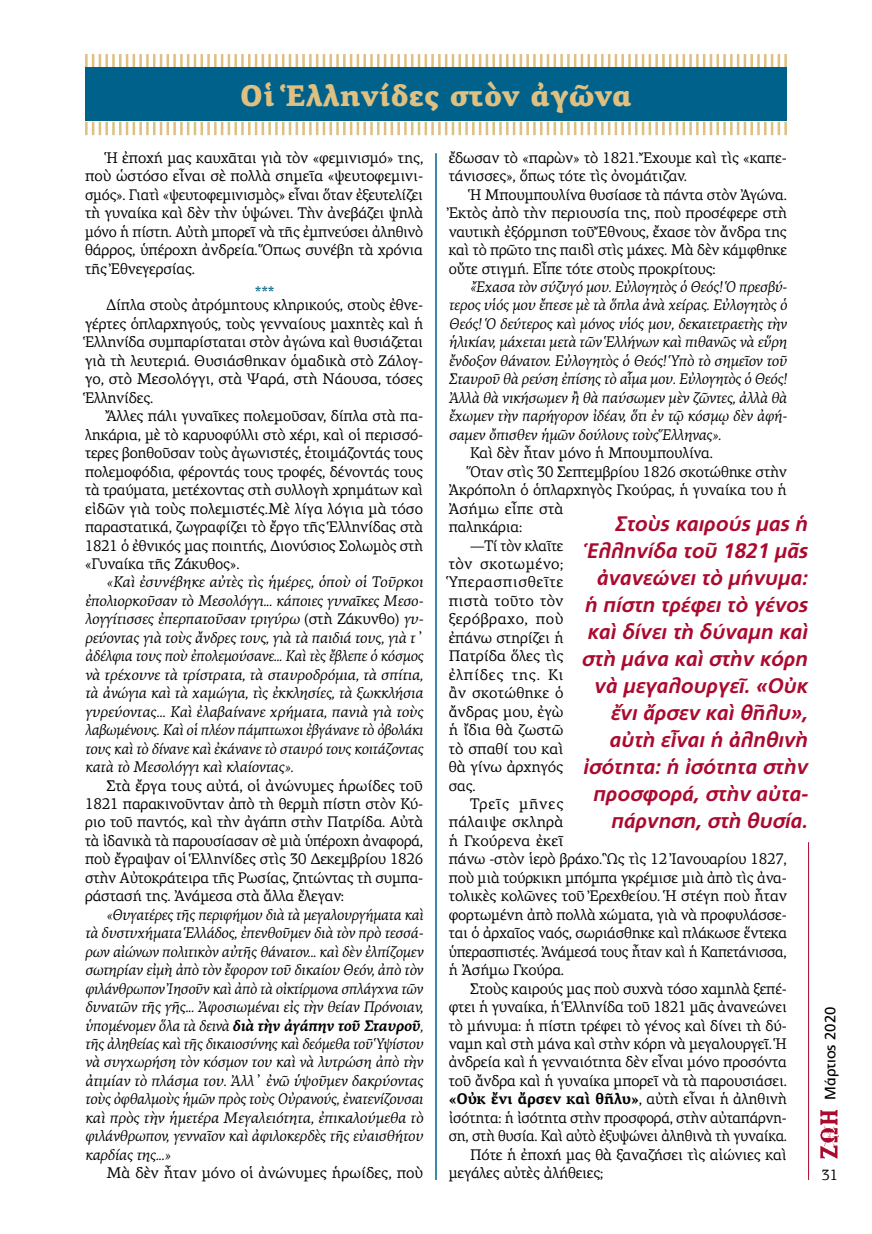
<style>
.page{position:relative;width:872px;height:1234px;background:#fff}
.page>*{position:absolute;margin:0;border:0;box-sizing:border-box;transform-origin:0 0}
.t1{font:900 30px "PF Agora Serif Pro";color:#dec182}
.t2{font:italic 700 21px/27px "PF Catalog Poly";color:#aa0a2f;text-align:right}
.t3{font:15.45px/18.5px "PF Agora Serif Pro";letter-spacing:-.01em;color:#000;text-align:justify}
.t4{font:italic 15.45px/18.5px "PF Agora Serif Pro";letter-spacing:-.01em;color:#000;text-align:justify;scale:.95 1}
.t5{font:italic 15.45px/18.5px "PF Agora Serif Pro";letter-spacing:-.01em;color:#000;text-align:justify}
.t6{font:italic 15.45px/18.5px "PF Agora Serif Pro";letter-spacing:-.01em;color:#000;text-align:justify;scale:.96 1}
.t7{font:15.45px "PF Agora Serif Pro";letter-spacing:-.01em;color:#000;scale:.94 1}
.t8{font:15.45px "PF Agora Serif Pro";letter-spacing:.01em;color:#000}
.t9{font:15.45px "PF Agora Serif Pro";letter-spacing:-.01em;color:#000;scale:.95 1}
.t10{font:15.45px "PF Agora Serif Pro";letter-spacing:-.01em;color:#000;scale:.96 1}
.t11{font:700 15.45px "PF Agora Serif Pro";letter-spacing:-.01em;color:#000}
.t12{font:15.45px "PF Agora Serif Pro";letter-spacing:.035em;color:#000}
.t13{font:15.45px "PF Agora Serif Pro";letter-spacing:.03em;color:#000}
.t14{font:15.45px "PF Agora Serif Pro";letter-spacing:.015em;color:#000}
.t15{font:15.45px "PF Agora Serif Pro";letter-spacing:.04em;color:#000}
.t16{font:15.45px "PF Agora Serif Pro";letter-spacing:.06em;color:#000}
.t17{font:15.45px "PF Agora Serif Pro";color:#00628b}
.t18{font:15px "PF Catalog Poly";color:#000}
.t19{font:15px "PF Agora Serif Pro";color:#000}
.s1{font-style:normal}
.s2{font-weight:700}
.s3{font-weight:400}
</style>
<div class="page">
<hr style="left:808px;top:842px;width:1px;height:337px;background:#aa0a2f">
<img style="left:820px;top:1110px;width:19px;height:48px">
<svg style="left:85px;top:122px;width:702px;height:13px"></svg>
<svg style="left:85px;top:54px;width:702px;height:13px"></svg>
<div style="left:85px;top:68px;width:702px;height:53px;background:#00628b"></div>
<hr style="left:435px;top:153px;width:2px;height:1026px;background:#00628b">
<h1 class="t1" style="left:240px;top:76px;width:394px">Οἱ Ἑλληνίδες στὸν ἀγῶνα</h1>
<p class="t3" style="left:85px;top:148px;width:340px;text-indent:21px">Ἡ ἐποχή μας καυχᾶται γιὰ τὸν «φεμινισμό» της, ποὺ ὡστόσο εἶναι σὲ πολλὰ σημεῖα «ψευτοφεμινι&shy;σμός». Γιατὶ «ψευτοφεμινισμὸς» εἶναι ὅταν ἐξευτελίζει τὴ γυναίκα καὶ δὲν τὴν ὑψώνει. Τὴν ἀνεβάζει ψηλὰ μόνο ἡ πίστη. Αὐτὴ μπορεῖ νὰ τῆς ἐμπνεύσει ἀληθινὸ θάρρος, ὑπέροχη ἀνδρεία. Ὅπως συνέβη τὰ χρόνια τῆς Ἐθνεγερσίας.</p>
<p class="t17" style="left:255px;top:282px;width:21px">***</p>
<p class="t3" style="left:85px;top:296px;width:340px;text-indent:21px">Δίπλα στοὺς ἀτρόμητους κληρικούς, στοὺς ἐθνε&shy;γέρτες ὁπλαρχηγούς, τοὺς γενναίους μαχητὲς καὶ ἡ Ἑλληνίδα συμπαρίσταται στὸν ἀγώνα καὶ θυσιάζεται γιὰ τὴ λευτεριά. Θυσιάσθηκαν ὁμαδικὰ στὸ Ζάλογ&shy;γο, στὸ Μεσολόγγι, στὰ Ψαρά, στὴ Νάουσα, τόσες Ἑλληνίδες.</p>
<p class="t3" style="left:85px;top:407px;width:340px;text-indent:21px">Ἄλλες πάλι γυναῖκες πολεμοῦσαν, δίπλα στὰ πα&shy;ληκάρια, μὲ τὸ καρυοφύλλι στὸ χέρι, καὶ οἱ περισσό&shy;τερες βοηθοῦσαν τοὺς ἀγωνιστές, ἑτοιμάζοντάς τους πολεμοφόδια, φέροντάς τους τροφές, δένοντάς τους τὰ τραύματα, μετέχοντας στὴ συλλογὴ χρημάτων καὶ εἰδῶν γιὰ τοὺς πολεμιστές.Μὲ λίγα λόγια μὰ τόσο παραστατικά, ζωγραφίζει τὸ ἔργο τῆς Ἑλληνίδας στὰ 1821 ὁ ἐθνικός μας ποιητής, Διονύσιος Σολωμὸς στὴ «Γυναίκα τῆς Ζάκυθος».</p>
<p class="t5" style="left:85px;top:573px;width:340px;text-indent:21px">«Καὶ ἐσυνέβηκε αὐτὲς τὶς ἡμέρες, ὁποὺ οἱ Τοῦρκοι ἐπολιορκοῦσαν τὸ Μεσολόγγι... κάποιες γυναῖκες Μεσο&shy;λογγίτισσες ἐπερπατοῦσαν τριγύρω <span class="s1">(στὴ Ζάκυνθο)</span> γυ&shy;ρεύοντας γιὰ τοὺς ἄνδρες τους, γιὰ τὰ παιδιά τους, γιὰ τ᾽ ἀδέλφια τους ποὺ ἐπολεμούσανε... Καὶ τὲς ἔβλεπε ὁ κόσμος νὰ τρέχουνε τὰ τρίστρατα, τὰ σταυροδρόμια, τὰ σπίτια, τὰ ἀνώγια καὶ τὰ χαμώγια, τὶς ἐκκλησίες, τὰ ξωκκλήσια γυρεύοντας... Καὶ ἐλαβαίνανε χρήματα, πανιὰ γιὰ τοὺς λαβωμένους. Καὶ οἱ πλέον πάμπτωχοι ἐβγάνανε τὸ ὀβολάκι τους καὶ τὸ δίνανε καὶ ἐκάνανε τὸ σταυρό τους κοιτάζοντας κατὰ τὸ Μεσολόγγι καὶ κλαίοντας».</p>
<p class="t3" style="left:85px;top:776px;width:340px;text-indent:21px">Στὰ ἔργα τους αὐτά, οἱ ἀνώνυμες ἡρωίδες τοῦ 1821 παρακινοῦνταν ἀπὸ τὴ θερμὴ πίστη στὸν Κύ&shy;ριο τοῦ παντός, καὶ τὴν ἀγάπη στὴν Πατρίδα. Αὐτὰ τὰ ἰδανικὰ τὰ παρουσίασαν σὲ μιὰ ὑπέροχη ἀναφορά, ποὺ ἔγραψαν οἱ Ἑλληνίδες στὶς 30 Δεκεμβρίου 1826 στὴν Αὐτοκράτειρα τῆς Ρωσίας, ζητώντας τὴ συμπα&shy;ράστασή της. Ἀνάμεσα στὰ ἄλλα ἔλεγαν:</p>
<p class="t4" style="left:85px;top:905px;width:358px;text-indent:21px">«Θυγατέρες τῆς περιφήμου διὰ τὰ μεγαλουργήματα καὶ τὰ δυστυχήματα Ἑλλάδος, ἐπενθοῦμεν διὰ τὸν πρὸ τεσσά&shy;ρων αἰώνων πολιτικὸν αὐτῆς θάνατον... καὶ δὲν ἐλπίζομεν σωτηρίαν εἰμὴ ἀπὸ τὸν ἔφορον τοῦ δικαίου Θεόν, ἀπὸ τὸν φιλάνθρωπον Ἰησοῦν καὶ ἀπὸ τὰ οἰκτίρμονα σπλάγχνα τῶν δυνατῶν τῆς γῆς... Ἀφοσιωμέναι εἰς τὴν θείαν Πρόνοιαν, ὑπομένομεν ὅλα τὰ δεινὰ <span class="s2">διὰ τὴν ἀγάπην τοῦ Σταυροῦ</span>, τῆς ἀληθείας καὶ τῆς δικαιοσύνης καὶ δεόμεθα τοῦ Ὑψίστου νὰ συγχωρήση τὸν κόσμον του καὶ νὰ λυτρώση ἀπὸ τὴν ἀτιμίαν τὸ πλάσμα του. Ἀλλ᾽ ἐνῶ ὑψοῦμεν δακρύοντας τοὺς ὀφθαλμοὺς ἡμῶν πρὸς τοὺς Οὐρανούς, ἐνατενίζουσαι καὶ πρὸς τὴν ἡμετέρα Μεγαλειότητα, ἐπικαλούμεθα τὸ φιλάνθρωπον, γενναῖον καὶ ἀφιλοκερδὲς τῆς εὐαισθήτου καρδίας της...»</p>
<p class="t3" style="left:106px;top:1163px;width:318px">Μὰ δὲν ἦταν μόνο οἱ ἀνώνυμες ἡρωίδες, ποὺ</p>
<p class="t3" style="left:449px;top:148px;width:340px">ἔδωσαν τὸ «παρὼν» τὸ 1821. Ἔχουμε καὶ τὶς «καπε&shy;τάνισσες», ὅπως τότε τὶς ὀνομάτιζαν.</p>
<p class="t3" style="left:449px;top:185px;width:340px;text-indent:21px">Ἡ Μπουμπουλίνα θυσίασε τὰ πάντα στὸν Ἀγώνα.<br>Ἐκτὸς ἀπὸ τὴν περιουσία της, ποὺ προσέφερε στὴ ναυτικὴ ἐξόρμηση τοῦ Ἔθνους, ἔχασε τὸν ἄνδρα της καὶ τὸ πρῶτο της παιδὶ στὶς μάχες. Μὰ δὲν κάμφθηκε οὔτε στιγμή. Εἶπε τότε στοὺς προκρίτους:</p>
<p class="t6" style="left:449px;top:277px;width:354px;text-indent:21px">«Ἔχασα τὸν σύζυγό μου. Εὐλογητὸς ὁ Θεός! Ὁ πρεσβύ&shy;τερος υἱός μου ἔπεσε μὲ τὰ ὅπλα ἀνὰ χείρας. Εὐλογητὸς ὁ Θεός! Ὁ δεύτερος καὶ μόνος υἱός μου, δεκατετραετὴς τὴν ἡλικίαν, μάχεται μετὰ τῶν Ἑλλήνων καὶ πιθανῶς νὰ εὕρη ἔνδοξον θάνατον. Εὐλογητὸς ὁ Θεός! Ὑπὸ τὸ σημεῖον τοῦ Σταυροῦ θὰ ρεύση ἐπίσης τὸ αἷμα μου. Εὐλογητὸς ὁ Θεός!<br>Ἀλλὰ θὰ νικήσωμεν ἢ θὰ παύσωμεν μὲν ζῶντες, ἀλλὰ θὰ ἔχωμεν τὴν παρήγορον ἰδέαν, ὅτι ἐν τῷ κόσμῳ δὲν ἀφή&shy;σαμεν ὄπισθεν ἡμῶν δούλους τοὺς Ἕλληνας».</p>
<p class="t3" style="left:470px;top:443px;width:244px">Καὶ δὲν ἦταν μόνο ἡ Μπουμπουλίνα.</p>
<p class="t3" style="left:470px;top:462px;width:318px">Ὅταν στὶς 30 Σεπτεμβρίου 1826 σκοτώθηκε στὴν</p>
<p class="t3" style="left:449px;top:480px;width:339px">Ἀκρόπολη ὁ ὁπλαρχηγὸς Γκούρας, ἡ γυναίκα του ἡ</p>
<p class="t8" style="left:449px;top:499px;width:116px">Ἀσήμω εἶπε στὰ</p>
<p class="t3" style="left:449px;top:517px;width:75px">παληκάρια:</p>
<p class="t7" style="left:470px;top:536px;width:101px">—Τί τὸν κλαῖτε</p>
<p class="t13" style="left:449px;top:554px;width:116px">τὸν σκοτωμένο;</p>
<p class="t12" style="left:449px;top:572px;width:116px">Ὑπερασπισθεῖτε</p>
<p class="t14" style="left:449px;top:591px;width:116px">πιστὰ τοῦτο τὸν</p>
<p class="t12" style="left:449px;top:609px;width:116px">ξερόβραχο, ποὺ</p>
<p class="t3" style="left:449px;top:628px;width:116px">ἐπάνω στηρίζει ἡ</p>
<p class="t3" style="left:449px;top:646px;width:116px">Πατρίδα ὅλες τὶς</p>
<p class="t15" style="left:449px;top:665px;width:116px">ἐλπίδες της. Κι</p>
<p class="t8" style="left:449px;top:683px;width:116px">ἂν σκοτώθηκε ὁ</p>
<p class="t3" style="left:449px;top:702px;width:116px">ἄνδρας μου, ἐγὼ</p>
<p class="t3" style="left:449px;top:720px;width:116px">ἡ ἴδια θὰ ζωστῶ</p>
<p class="t3" style="left:449px;top:739px;width:116px">τὸ σπαθί του καὶ</p>
<p class="t3" style="left:449px;top:757px;width:116px">θὰ γίνω ἀρχηγός</p>
<p class="t3" style="left:449px;top:776px;width:28px">σας.</p>
<p class="t16" style="left:470px;top:794px;width:95px">Τρεῖς μῆνες</p>
<p class="t8" style="left:449px;top:812px;width:116px">πάλαιψε σκληρὰ</p>
<p class="t8" style="left:449px;top:831px;width:116px">ἡ Γκούρενα ἐκεῖ</p>
<p class="t3" style="left:449px;top:849px;width:340px">πάνω -στὸν ἱερὸ βράχο. Ὣς τὶς 12 Ἰανουαρίου 1827,</p>
<p class="t3" style="left:449px;top:868px;width:340px">ποὺ μιὰ τούρκικη μπόμπα γκρέμισε μιὰ ἀπὸ τὶς ἀνα-</p>
<p class="t3" style="left:449px;top:886px;width:340px">τολικὲς κολῶνες τοῦ Ἐρεχθείου. Ἡ στέγη ποὺ ἦταν</p>
<p class="t3" style="left:449px;top:905px;width:340px">φορτωμένη ἀπὸ πολλὰ χώματα, γιὰ νὰ προφυλάσσε-</p>
<p class="t3" style="left:449px;top:923px;width:340px">ται ὁ ἀρχαῖος ναός, σωριάσθηκε καὶ πλάκωσε ἕντεκα</p>
<p class="t7" style="left:449px;top:941px;width:361px">ὑπερασπιστές. Ἀνάμεσά τους ἦταν καὶ ἡ Καπετάνισσα,</p>
<p class="t3" style="left:449px;top:960px;width:117px">ἡ Ἀσήμω Γκούρα.</p>
<p class="t3" style="left:470px;top:978px;width:318px">Στοὺς καιρούς μας ποὺ συχνὰ τόσο χαμηλὰ ξεπέ-</p>
<p class="t3" style="left:449px;top:997px;width:340px">φτει ἡ γυναίκα, ἡ Ἑλληνίδα τοῦ 1821 μᾶς ἀνανεώνει</p>
<p class="t3" style="left:449px;top:1015px;width:340px">τὸ μήνυμα: ἡ πίστη τρέφει τὸ γένος καὶ δίνει τὴ δύ-</p>
<p class="t3" style="left:449px;top:1034px;width:340px">ναμη καὶ στὴ μάνα καὶ στὴν κόρη νὰ μεγαλουργεῖ. Ἡ</p>
<p class="t3" style="left:449px;top:1052px;width:340px">ἀνδρεία καὶ ἡ γενναιότητα δὲν εἶναι μόνο προσόντα</p>
<p class="t3" style="left:449px;top:1071px;width:340px">τοῦ ἄνδρα καὶ ἡ γυναίκα μπορεῖ νὰ τὰ παρουσιάσει.</p>
<p class="t11" style="left:449px;top:1089px;width:340px">«Οὐκ ἔνι ἄρσεν καὶ θῆλυ»<span class="s3">, αὐτὴ εἶναι ἡ ἀληθινὴ</span></p>
<p class="t10" style="left:449px;top:1108px;width:354px">ἰσότητα: ἡ ἰσότητα στὴν προσφορά, στὴν αὐταπάρνη-</p>
<p class="t9" style="left:449px;top:1126px;width:357px">ση, στὴ θυσία. Καὶ αὐτὸ ἐξυψώνει ἀληθινὰ τὴ γυναίκα.</p>
<p class="t3" style="left:470px;top:1145px;width:318px">Πότε ἡ ἐποχή μας θὰ ξαναζήσει τὶς αἰώνιες καὶ</p>
<p class="t3" style="left:449px;top:1163px;width:156px">μεγάλες αὐτὲς ἀλήθειες;</p>
<p class="t2" style="left:582px;top:510px;width:227px">Στοὺς καιρούς μας ἡ<br>Ἑλληνίδα τοῦ 1821 μᾶς ἀνανεώνει τὸ μήνυμα: ἡ πίστη τρέφει τὸ γένος καὶ δίνει τὴ δύναμη καὶ στὴ μάνα καὶ στὴν κόρη νὰ μεγαλουργεῖ. «Οὐκ ἔνι ἄρσεν καὶ θῆλυ», αὐτὴ εἶναι ἡ ἀληθινὴ ἰσότητα: ἡ ἰσότητα στὴν προσφορά, στὴν αὐτα&shy;πάρνηση, στὴ θυσία.</p>
<p class="t18" style="left:821px;top:1099px;width:95px;rotate:-90deg">Μάρτιος 2020</p>
<p class="t19" style="left:821px;top:1165px;width:18px">31</p>
</div>
